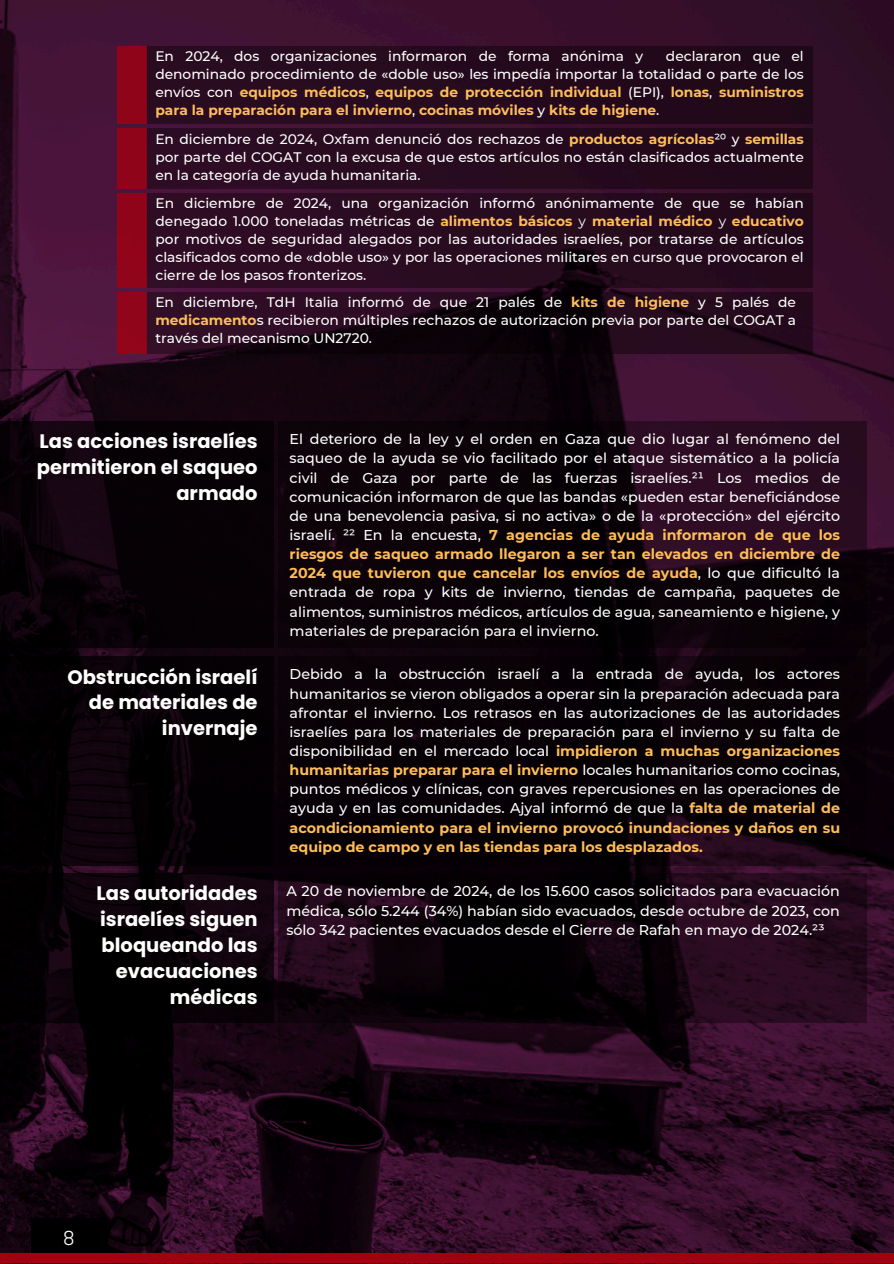
<style>
.page{position:relative;width:894px;height:1264px;background:#fff}
.page>*{position:absolute;margin:0;border:0;box-sizing:border-box;transform-origin:0 0}
.t1{font:700 19.5px/25.8px "Poppins";color:#fffffe;text-align:right}
.t2{font:18px "Cooper Hewitt";color:#fff}
.t3{font:500 14.25px/19.2px "Montserrat";color:#fffffe;text-align:justify}
.t4{font:500 13.8px/18px "Montserrat";color:#fffffe;text-align:justify}
.t5{font:700 13.8px/18px "Montserrat";color:#ffbd59;text-align:justify}
.s1{font-weight:500;color:#fffffe}
.s2{font-weight:700;color:#ffbd59}
.s3{font-weight:400;color:#fefefe}
</style>
<div class="page">
<img style="left:0;top:0;width:893px;height:1253px">
<div style="left:31px;top:1218px;width:76px;height:45px;background:#000"></div>
<div style="left:0;top:1253px;width:893px;height:10px;background:#a20011"></div>
<div style="left:146px;top:46px;width:666px;height:78px;background:#240b1e"></div>
<div style="left:146px;top:128px;width:666px;height:60px;background:#270c20"></div>
<svg style="left:146px;top:292px;width:666px;height:62px;background:#1e0817"></svg>
<div style="left:146px;top:193px;width:666px;height:95px;background:#280c21"></div>
<div style="left:117px;top:46px;width:29px;height:78px;background:#8f0418"></div>
<div style="left:117px;top:128px;width:29px;height:60px;background:#900419"></div>
<div style="left:117px;top:193px;width:29px;height:95px;background:#910419"></div>
<div style="left:117px;top:292px;width:29px;height:62px;background:#91051a"></div>
<svg style="left:278px;top:421px;width:588px;height:226px;background:#12040e"></svg>
<div style="left:278px;top:656px;width:588px;height:209px;background:#000"></div>
<svg style="left:278px;top:873px;width:588px;height:150px;background:#140510"></svg>
<svg style="left:0;top:421px;width:273px;height:226px;background:#090106"></svg>
<div style="left:0;top:656px;width:273px;height:209px;background:#000"></div>
<div style="left:0;top:873px;width:273px;height:150px;background:linear-gradient(to right,#020002,#0e030b)"></div>
<h2 class="t4" style="left:155px;top:47px;width:489px">En 2024, dos organizaciones informaron de forma anónima y</h2>
<h2 class="t5" style="left:155px;top:47px;width:649px;text-indent:510px"><span class="s1">declararon que el denominado procedimiento de «doble uso» les impedía importar la totalidad o parte de los envíos con</span> equipos médicos<span class="s1">,</span> equipos de protección individual <span class="s1">(EPI),</span> lonas<span class="s1">,</span> suministros para la preparación para el invierno<span class="s1">,</span> cocinas móviles <span class="s1">y</span> kits de higiene<span class="s1">.</span></h2>
<h2 class="t4" style="left:155px;top:130px;width:649px">En diciembre de 2024, Oxfam denunció dos rechazos de <span class="s2">productos agrícolas</span>²⁰ y <span class="s2">semillas </span>por parte del COGAT con la excusa de que estos artículos no están clasificados actualmente en la categoría de ayuda humanitaria.</h2>
<p class="t4" style="left:155px;top:194px;width:649px">En diciembre de 2024, una organización informó anónimamente de que se habían denegado 1.000 toneladas métricas de <span class="s2">alimentos básicos</span> <span class="s3">y</span> <span class="s2">material médico</span> <span class="s3">y</span> <span class="s2">educativo </span>por motivos de seguridad alegados por las autoridades israelíes, por tratarse de artículos clasificados como de «doble uso» y por las operaciones militares en curso que provocaron el cierre de los pasos fronterizos.</p>
<h2 class="t4" style="left:155px;top:293px;width:642px">En diciembre, TdH Italia informó de que 21 palés de <span class="s2">kits de higiene</span> y 5 palés de <span class="s2">medicamento</span>s recibieron múltiples rechazos de autorización previa por parte del COGAT a través del mecanismo UN2720.</h2>
<h2 class="t1" style="left:37px;top:428px;width:222px">Las acciones israelíes permitieron el saqueo armado</h2>
<h1 class="t1" style="left:67px;top:663px;width:192px">Obstrucción israelí de materiales de invernaje</h1>
<h2 class="t1" style="left:96px;top:880px;width:162px">Las autoridades israelíes siguen bloqueando las evacuaciones médicas</h2>
<h1 class="t3" style="left:289px;top:429px;width:552px">El deterioro de la ley y el orden en Gaza que dio lugar al fenómeno del saqueo de la ayuda se vio facilitado por el ataque sistemático a la policía civil de Gaza por parte de las fuerzas israelíes.²¹ Los medios de comunicación informaron de que las bandas «pueden estar beneficiándose de una benevolencia pasiva, si no activa» o de la «protección» del ejército israelí. ²² En la encuesta, <span class="s2">7 agencias de ayuda informaron de que los riesgos de saqueo armado llegaron a ser tan elevados en diciembre de 2024 que tuvieron que cancelar los envíos de ayuda</span>, lo que dificultó la entrada de ropa y kits de invierno, tiendas de campaña, paquetes de alimentos, suministros médicos, artículos de agua, saneamiento e higiene, y materiales de preparación para el invierno.</h1>
<p class="t3" style="left:289px;top:664px;width:552px">Debido a la obstrucción israelí a la entrada de ayuda, los actores humanitarios se vieron obligados a operar sin la preparación adecuada para afrontar el invierno. Los retrasos en las autorizaciones de las autoridades israelíes para los materiales de preparación para el invierno y su falta de disponibilidad en el mercado local <span class="s2">impidieron a muchas organizaciones humanitarias preparar para el invierno</span> locales humanitarios como cocinas, puntos médicos y clínicas, con graves repercusiones en las operaciones de ayuda y en las comunidades. Ajyal informó de que la <span class="s2">falta de material de acondicionamiento para el invierno provocó inundaciones y daños en su equipo de campo y en las tiendas para los desplazados.</span></p>
<h1 class="t3" style="left:286px;top:881px;width:555px">A 20 de noviembre de 2024, de los 15.600 casos solicitados para evacuación médica, sólo 5.244 (34%) habían sido evacuados, desde octubre de 2023, con sólo 342 pacientes evacuados desde el Cierre de Rafah en mayo de 2024.²³</h1>
<p class="t2" style="left:64px;top:1231px;width:12px">8</p>
</div>
